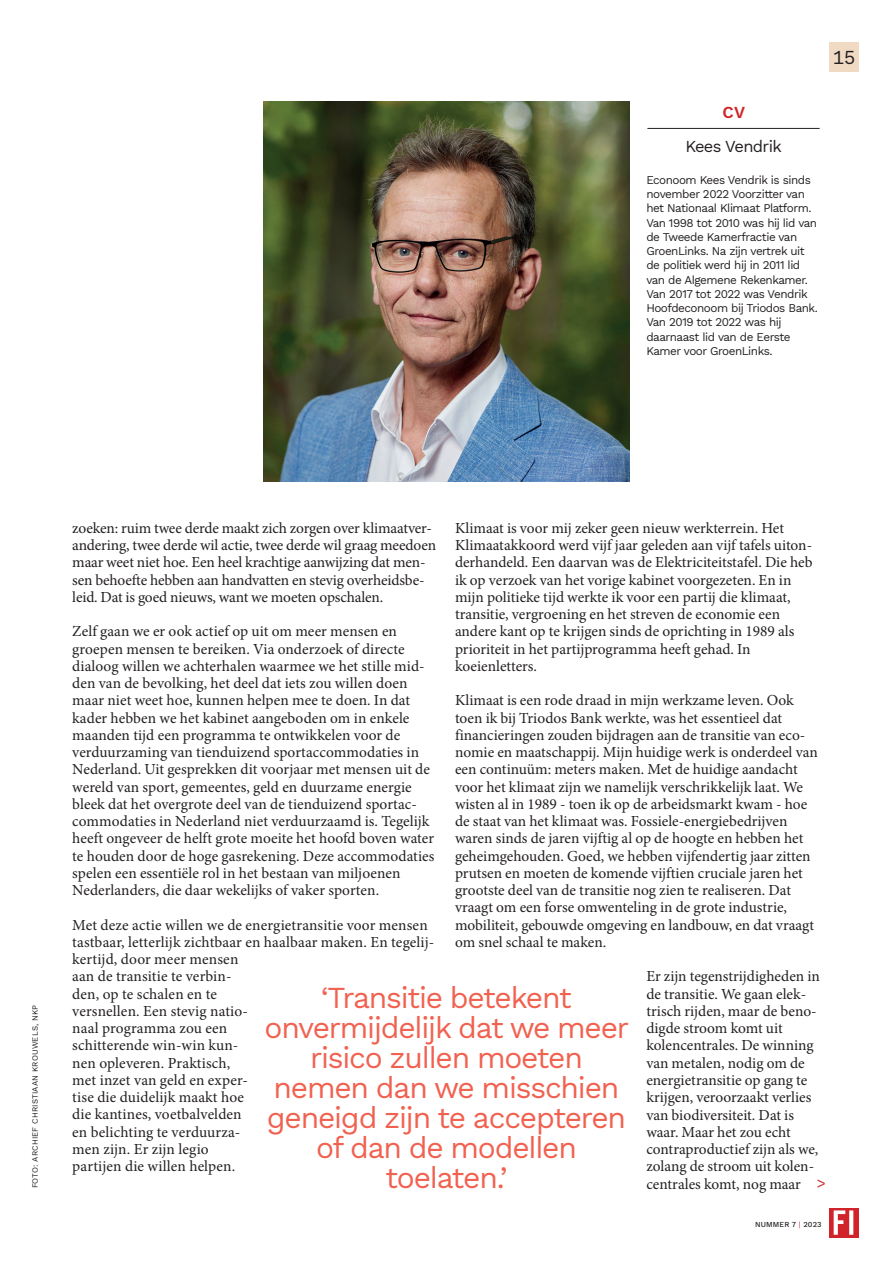
<style>
.page{position:relative;width:893px;height:1263px;background:#fff}
.page>*{position:absolute;margin:0;border:0;box-sizing:border-box;transform-origin:0 0}
.t1{font:30px/30px "Work Sans";letter-spacing:-.04em;color:#f16150;text-align:center}
.t2{font:19.5px "Work Sans";color:#231f20}
.t3{font:16.5px "Work Sans";letter-spacing:-.04em;color:#231f20}
.t4{font:600 16.5px "Work Sans";color:#d1232a}
.t5{font:15.3px/17.2px "Minion Pro";color:#231f20}
.t6{font:15px "Work Sans";color:#d1232a}
.t7{font:11.7px/14.2px "Work Sans";letter-spacing:-.04em;color:#231f20}
.t8{font:7.95px "Work Sans";letter-spacing:.02em;color:#231f20}
.t9{font:500 7.5px "Work Sans";letter-spacing:.02em;color:#231f20}
.s1{font-weight:400;color:#d1232a}
</style>
<div class="page">
<svg style="left:829px;top:1208px;width:30px;height:29px"></svg>
<svg style="left:834px;top:1210px;width:19px;height:25px"></svg>
<hr style="left:647px;top:128px;width:173px;height:1px;background:#231f20">
<img style="left:264px;top:102px;width:365px;height:379px">
<div style="left:829px;top:43px;width:30px;height:29px;background:#f0dac4"></div>
<p class="t4" style="left:722px;top:100px;width:24px">CV</p>
<p class="t3" style="left:686px;top:134px;width:98px">Kees Vendrik</p>
<p class="t7" style="left:646px;top:172px;width:173px">Econoom Kees Vendrik is sinds november 2022 Voorzitter van het Nationaal Klimaat Platform.<br>Van 1998 tot 2010 was hij lid van de Tweede Kamerfractie van<br>GroenLinks. Na zijn vertrek uit de politiek werd hij in 2011 lid van de Algemene Rekenkamer.<br>Van 2017 tot 2022 was Vendrik<br>Hoofdeconoom bij Triodos Bank.<br>Van 2019 tot 2022 was hij daarnaast lid van de Eerste<br>Kamer voor GroenLinks.</p>
<p class="t2" style="left:833px;top:43px;width:24px">15</p>
<p class="t8" style="left:29px;top:1188px;width:185px;rotate:-90deg">FOTO: ARCHIEF CHRISTIAAN KROUWELS, NKP</p>
<p class="t5" style="left:72px;top:519px;width:365px">zoeken: ruim twee derde maakt zich zorgen over klimaatver&shy;andering, twee derde wil actie, twee derde wil graag meedoen maar weet niet hoe. Een heel krachtige aanwijzing dat men&shy;sen behoefte hebben aan handvatten en stevig overheidsbe&shy;leid. Dat is goed nieuws, want we moeten opschalen.</p>
<p class="t5" style="left:72px;top:623px;width:364px">Zelf gaan we er ook actief op uit om meer mensen en groepen mensen te bereiken. Via onderzoek of directe dialoog willen we achterhalen waarmee we het stille mid&shy;den van de bevolking, het deel dat iets zou willen doen maar niet weet hoe, kunnen helpen mee te doen. In dat kader hebben we het kabinet aangeboden om in enkele maanden tijd een programma te ontwikkelen voor de verduurzaming van tienduizend sportaccommodaties in Nederland. Uit gesprekken dit voorjaar met mensen uit de wereld van sport, gemeentes, geld en duurzame energie bleek dat het overgrote deel van de tienduizend sportac&shy;commodaties in Nederland niet verduurzaamd is. Tegelijk heeft ongeveer de helft grote moeite het hoofd boven water te houden door de hoge gasrekening. Deze accommodaties spelen een essentiële rol in het bestaan van miljoenen Nederlanders, die daar wekelijks of vaker sporten.</p>
<p class="t5" style="left:72px;top:916px;width:363px">Met deze actie willen we de energietransitie voor mensen tastbaar, letterlijk zichtbaar en haalbaar maken. En tegelij&shy;kertijd, door meer mensen<br>aan de transitie te verbin-<br>den, op te schalen en te<br>versnellen. Een stevig natio-<br>naal programma zou een<br>schitterende win-win kun-<br>nen opleveren. Praktisch,<br>met inzet van geld en exper-<br>tise die duidelijk maakt hoe<br>die kantines, voetbalvelden<br>en belichting te verduurza-<br>men zijn. Er zijn legio<br>partijen die willen helpen.</p>
<p class="t5" style="left:455px;top:519px;width:359px">Klimaat is voor mij zeker geen nieuw werkterrein. Het Klimaatakkoord werd vijf jaar geleden aan vijf tafels uiton&shy;derhandeld. Een daarvan was de Elektriciteitstafel. Die heb ik op verzoek van het vorige kabinet voorgezeten. En in mijn politieke tijd werkte ik voor een partij die klimaat, transitie, vergroening en het streven de economie een andere kant op te krijgen sinds de oprichting in 1989 als prioriteit in het partijprogramma heeft gehad. In koeienletters.</p>
<p class="t5" style="left:455px;top:692px;width:364px">Klimaat is een rode draad in mijn werkzame leven. Ook toen ik bij Triodos Bank werkte, was het essentieel dat financieringen zouden bijdragen aan de transitie van eco&shy;nomie en maatschappij. Mijn huidige werk is onderdeel van een continuüm: meters maken. Met de huidige aandacht voor het klimaat zijn we namelijk verschrikkelijk laat. We wisten al in 1989 - toen ik op de arbeidsmarkt kwam - hoe de staat van het klimaat was. Fossiele-energiebedrijven waren sinds de jaren vijftig al op de hoogte en hebben het geheimgehouden. Goed, we hebben vijfendertig jaar zitten prutsen en moeten de komende vijftien cruciale jaren het grootste deel van de transitie nog zien te realiseren. Dat vraagt om een forse omwenteling in de grote industrie, mobiliteit, gebouwde omgeving en landbouw, en dat vraagt om snel schaal te maken.</p>
<p class="t5" style="left:646px;top:968px;width:175px">Er zijn tegenstrijdigheden in de transitie. We gaan elek&shy;trisch rijden, maar de beno&shy;digde stroom komt uit kolencentrales. De winning van metalen, nodig om de energietransitie op gang te krijgen, veroorzaakt verlies van biodiversiteit. Dat is waar. Maar het zou echt contraproductief zijn als we, zolang de stroom uit kolen&shy;centrales komt, nog maar</p>
<h1 class="t1" style="left:265px;top:982px;width:366px">‘Transitie betekent onvermijdelijk dat we meer risico zullen moeten nemen dan we misschien geneigd zijn te accepteren of dan de modellen toelaten.’</h1>
<p class="t6" style="left:817px;top:1172px;width:11px">&gt;</p>
<p class="t9" style="left:755px;top:1219px;width:68px">NUMMER 7 <span class="s1">|</span> 2023</p>
</div>
